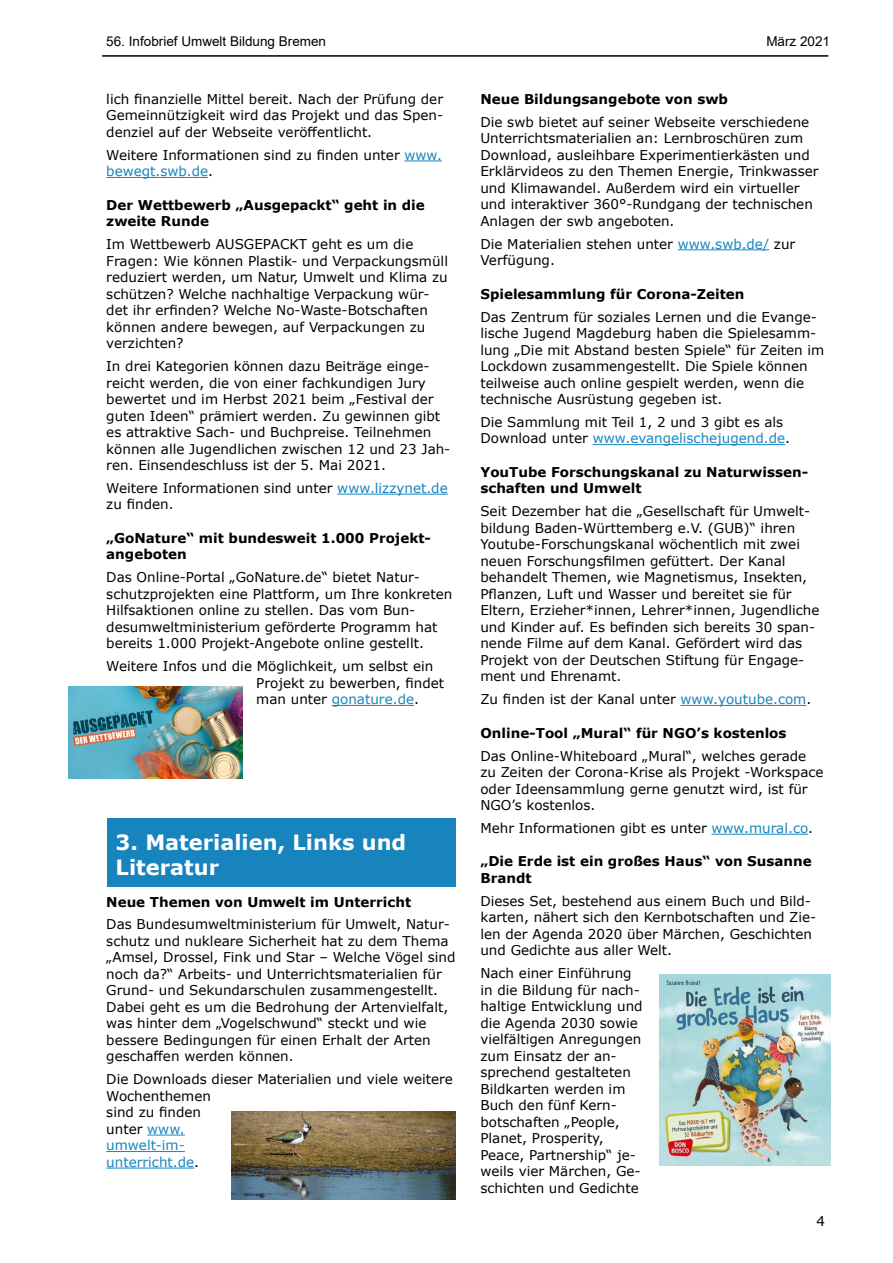
<style>
.page{position:relative;width:893px;height:1263px;background:#fff}
.page>*{position:absolute;margin:0;border:0;box-sizing:border-box;transform-origin:0 0}
.t1{font:700 21px/25.2px "Verdana";color:#fff}
.t2{font:13.5px/16.5px "Verdana";color:#000}
.t3{font:700 13.5px/16.5px "Verdana";color:#000}
.t4{font:13.5px "Arial";color:#000}
.s1{color:#1784be}
</style>
<div class="page">
<hr style="left:102px;top:55px;width:726px;height:2px;background:#000">
<hr style="left:404px;top:161px;width:38px;height:1px;background:#1784be">
<hr style="left:106px;top:177px;width:102px;height:1px;background:#1784be">
<hr style="left:337px;top:494px;width:111px;height:1px;background:#1784be">
<hr style="left:332px;top:705px;width:82px;height:1px;background:#1784be">
<div style="left:107px;top:819px;width:349px;height:68px;background:#1784be"></div>
<hr style="left:147px;top:1135px;width:38px;height:1px;background:#1784be">
<hr style="left:106px;top:1151px;width:79px;height:1px;background:#1784be">
<hr style="left:106px;top:1168px;width:88px;height:1px;background:#1784be">
<img style="left:232px;top:1112px;width:223px;height:87px">
<img style="left:68px;top:687px;width:175px;height:91px">
<hr style="left:678px;top:249px;width:91px;height:1px;background:#1784be">
<hr style="left:593px;top:444px;width:192px;height:1px;background:#1784be">
<hr style="left:681px;top:705px;width:125px;height:1px;background:#1784be">
<hr style="left:711px;top:834px;width:97px;height:1px;background:#1784be">
<img style="left:659px;top:975px;width:171px;height:190px">
<p class="t4" style="left:106px;top:32px;width:221px">56. Infobrief Umwelt Bildung Bremen</p>
<p class="t4" style="left:766px;top:32px;width:65px">März 2021</p>
<p class="t2" style="left:106px;top:91px;width:338px;text-align:justify">lich finanzielle Mittel bereit. Nach der Prüfung der Gemeinnützigkeit wird das Projekt und das Spen&shy;denziel auf der Webseite veröffentlicht.</p>
<p class="t2" style="left:106px;top:146px;width:337px">Weitere Informationen sind zu finden unter <span class="s1">www. bewegt.swb.de</span>.</p>
<p class="t3" style="left:106px;top:196px;width:320px">Der Wettbewerb „Ausgepackt“ geht in die zweite Runde</p>
<p class="t2" style="left:106px;top:236px;width:343px">Im Wettbewerb AUSGEPACKT geht es um die Fragen: Wie können Plastik- und Verpackungsmüll reduziert werden, um Natur, Umwelt und Klima zu schützen? Welche nachhaltige Verpackung wür&shy;det ihr erfinden? Welche No-Waste-Botschaften können andere bewegen, auf Verpackungen zu verzichten?</p>
<p class="t2" style="left:106px;top:358px;width:346px">In drei Kategorien können dazu Beiträge einge&shy;reicht werden, die von einer fachkundigen Jury bewertet und im Herbst 2021 beim „Festival der guten Ideen“ prämiert werden. Zu gewinnen gibt es attraktive Sach- und Buchpreise. Teilnehmen können alle Jugendlichen zwischen 12 und 23 Jah&shy;ren. Einsendeschluss ist der 5. Mai 2021.</p>
<p class="t2" style="left:106px;top:480px;width:343px">Weitere Informationen sind unter <span class="s1">www.lizzynet.de </span>zu finden.</p>
<p class="t3" style="left:106px;top:529px;width:326px">„GoNature“ mit bundesweit 1.000 Projekt&shy;angeboten</p>
<p class="t2" style="left:106px;top:569px;width:347px">Das Online-Portal „GoNature.de“ bietet Natur&shy;schutzprojekten eine Plattform, um Ihre konkreten Hilfsaktionen online zu stellen. Das vom Bun&shy;desumweltministerium geförderte Programm hat bereits 1.000 Projekt-Angebote online gestellt.</p>
<p class="t2" style="left:256px;top:658px;width:189px;text-indent:-150px">Weitere Infos und die Möglichkeit, um selbst ein<br>Projekt zu bewerben, findet man unter <span class="s1">gonature.de</span>.</p>
<h1 class="t1" style="left:116px;top:829px;width:292px">3. Materialien, Links und<br>Literatur</h1>
<p class="t3" style="left:106px;top:893px;width:306px">Neue Themen von Umwelt im Unterricht</p>
<p class="t2" style="left:106px;top:916px;width:351px">Das Bundesumweltministerium für Umwelt, Natur&shy;schutz und nukleare Sicherheit hat zu dem Thema „Amsel, Drossel, Fink und Star – Welche Vögel sind noch da?“ Arbeits- und Unterrichtsmaterialien für Grund- und Sekundarschulen zusammengestellt.<br>Dabei geht es um die Bedrohung der Artenvielfalt, was hinter dem „Vogelschwund“ steckt und wie bessere Bedingungen für einen Erhalt der Arten geschaffen werden können.</p>
<p class="t2" style="left:106px;top:1071px;width:348px">Die Downloads dieser Materialien und viele weitere<br>Wochenthemen<br>sind zu finden<br>unter <span class="s1">www.<br>umwelt-im-<br>unterricht.de</span>.</p>
<p class="t3" style="left:480px;top:90px;width:249px">Neue Bildungsangebote von swb</p>
<p class="t2" style="left:480px;top:113px;width:340px">Die swb bietet auf seiner Webseite verschiedene Unterrichtsmaterialien an: Lernbroschüren zum Download, ausleihbare Experimentierkästen und Erklärvideos zu den Themen Energie, Trinkwasser und Klimawandel. Außerdem wird ein virtueller und interaktiver 360°-Rundgang der technischen Anlagen der swb angeboten.</p>
<p class="t2" style="left:480px;top:235px;width:316px">Die Materialien stehen unter <span class="s1">www.swb.de/</span> zur<br>Verfügung.</p>
<p class="t3" style="left:480px;top:285px;width:266px">Spielesammlung für Corona-Zeiten</p>
<p class="t2" style="left:480px;top:308px;width:345px">Das Zentrum für soziales Lernen und die Evange&shy;lische Jugend Magdeburg haben die Spielesamm&shy;lung „Die mit Abstand besten Spiele“ für Zeiten im Lockdown zusammengestellt. Die Spiele können teilweise auch online gespielt werden, wenn die technische Ausrüstung gegeben ist.</p>
<p class="t2" style="left:480px;top:414px;width:311px">Die Sammlung mit Teil 1, 2 und 3 gibt es als<br>Download unter <span class="s1">www.evangelischejugend.de</span>.</p>
<p class="t3" style="left:480px;top:463px;width:329px">YouTube Forschungskanal zu Naturwissen&shy;schaften und Umwelt</p>
<p class="t2" style="left:480px;top:503px;width:341px">Seit Dezember hat die „Gesellschaft für Umwelt&shy;bildung Baden-Württemberg e.V. (GUB)“ ihren Youtube-Forschungskanal wöchentlich mit zwei neuen Forschungsfilmen gefüttert. Der Kanal behandelt Themen, wie Magnetismus, Insekten, Pflanzen, Luft und Wasser und bereitet sie für Eltern, Erzieher*innen, Lehrer*innen, Jugendliche und Kinder auf. Es befinden sich bereits 30 span&shy;nende Filme auf dem Kanal. Gefördert wird das Projekt von der Deutschen Stiftung für Engage&shy;ment und Ehrenamt.</p>
<p class="t2" style="left:480px;top:691px;width:332px">Zu finden ist der Kanal unter <span class="s1">www.youtube.com</span>.</p>
<p class="t3" style="left:480px;top:724px;width:308px">Online-Tool „Mural“ für NGO’s kostenlos</p>
<p class="t2" style="left:480px;top:747px;width:345px">Das Online-Whiteboard „Mural“, welches gerade zu Zeiten der Corona-Krise als Projekt -Workspace oder Ideensammlung gerne genutzt wird, ist für NGO’s kostenlos.</p>
<p class="t2" style="left:480px;top:820px;width:334px">Mehr Informationen gibt es unter <span class="s1">www.mural.co</span>.</p>
<p class="t3" style="left:480px;top:853px;width:333px">„Die Erde ist ein großes Haus“ von Susanne<br>Brandt</p>
<p class="t2" style="left:480px;top:892px;width:337px">Dieses Set, bestehend aus einem Buch und Bild&shy;karten, nähert sich den Kernbotschaften und Zie&shy;len der Agenda 2020 über Märchen, Geschichten und Gedichte aus aller Welt.</p>
<p class="t2" style="left:480px;top:965px;width:164px">Nach einer Einführung in die Bildung für nach&shy;haltige Entwicklung und die Agenda 2030 sowie vielfältigen Anregungen zum Einsatz der an&shy;sprechend gestalteten<br>Bildkarten werden im<br>Buch den fünf Kern&shy;botschaften „People,<br>Planet, Prosperity,<br>Peace, Partnership“ je&shy;weils vier Märchen, Ge&shy;schichten und Gedichte</p>
<p class="t2" style="left:816px;top:1212px;width:10px">4</p>
</div>
